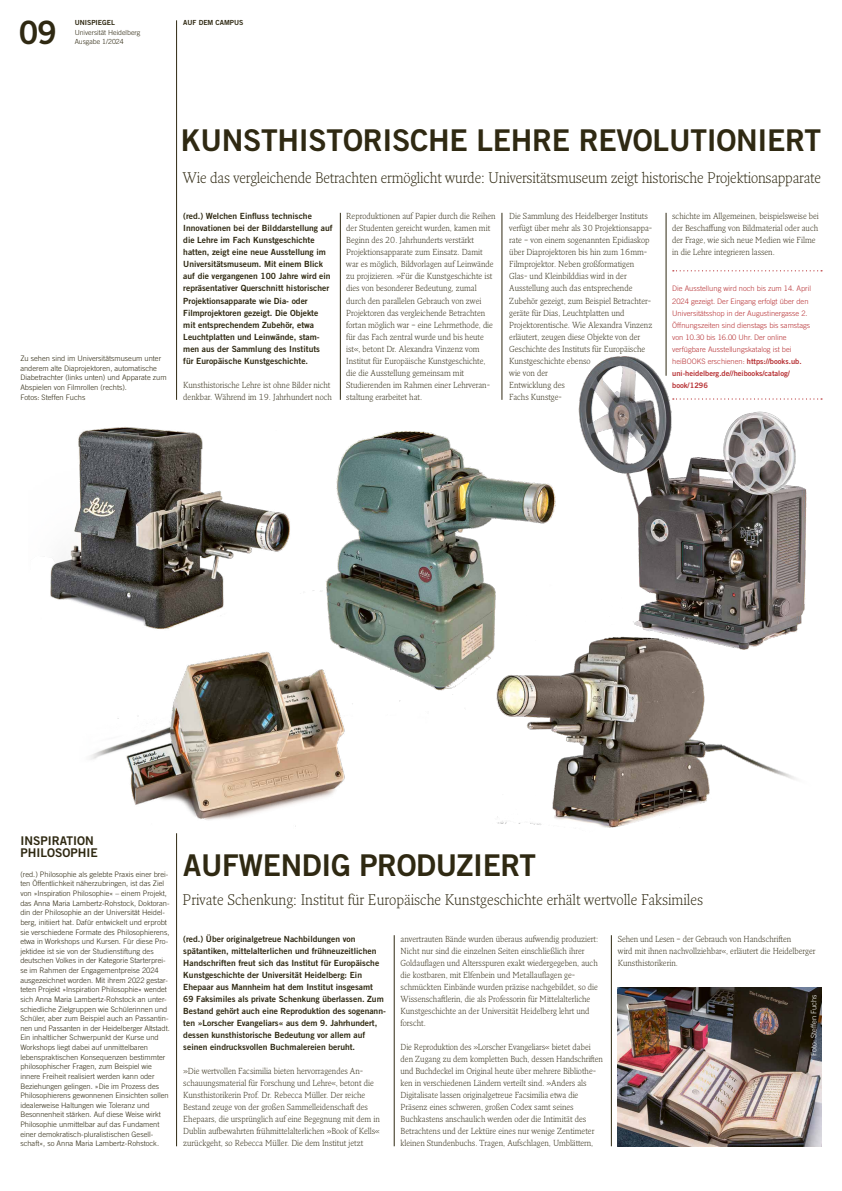
<style>
.page{position:relative;width:842px;height:1191px;background:#fff}
.page>*{position:absolute;margin:0;border:0;box-sizing:border-box;transform-origin:0 0}
.t1{font:32.2px "Trade Gothic LT Pro Bd 2";color:#2f2912}
.t2{font:30px "Trade Gothic LT Pro Bd 2";letter-spacing:-.01em;color:#2f2912}
.t3{font:300 15px "Fresco Pro";letter-spacing:-.01em;color:#2f2912}
.t4{font:12px/12px "Trade Gothic LT Pro Bd 2";color:#2f2912}
.t5{font:300 8.5px/12px "Fresco Pro";color:#2f2912}
.t6{font:8.5px/12px "Trade Gothic LT Pro Bd 2";color:#2f2912}
.t7{font:300 7.5px/9.6px "Trade Gothic LT Pro";color:#2f2912}
.t8{font:300 7.5px/12px "Trade Gothic LT Pro";color:#b73235}
.t9{font:7.5px/12px "Trade Gothic LT Pro Bd 2";color:#b73235}
.t10{font:300 7.5px "Trade Gothic LT Pro";color:#fff}
.t11{font:300 7px/9.1px "Trade Gothic LT Pro";color:#2f2912}
.t12{font:7px "Trade Gothic LT Pro Bd 2";color:#2f2912}
.s1{font-family:"Trade Gothic LT Pro Bd 2";font-weight:400}
</style>
<div class="page">
<img style="left:579px;top:343px;width:236px;height:228px">
<img style="left:90px;top:652px;width:255px;height:175px">
<img style="left:284px;top:400px;width:309px;height:313px">
<hr style="left:176px;top:20px;width:1px;height:380px;background:#2f2912">
<hr style="left:176px;top:833px;width:1px;height:313px;background:#2f2912">
<svg style="left:673px;top:270px;width:149px;height:1px"></svg>
<svg style="left:673px;top:398px;width:149px;height:1px"></svg>
<hr style="left:340px;top:213px;width:1px;height:187px;background:#2f2912">
<hr style="left:502px;top:213px;width:1px;height:187px;background:#2f2912">
<hr style="left:666px;top:213px;width:1px;height:163px;background:#2f2912">
<hr style="left:394px;top:935px;width:1px;height:211px;background:#2f2912">
<hr style="left:611px;top:935px;width:1px;height:211px;background:#2f2912">
<img style="left:618px;top:987px;width:204px;height:159px">
<img style="left:478px;top:571px;width:328px;height:257px">
<img style="left:50px;top:423px;width:253px;height:227px">
<h1 class="t1" style="left:19px;top:12px;width:40px">09</h1>
<p class="t12" style="left:75px;top:19px;width:42px">UNISPIEGEL</p>
<p class="t11" style="left:75px;top:27px;width:67px">Universität Heidelberg<br>Ausgabe 1/2024</p>
<p class="t12" style="left:183px;top:19px;width:62px">AUF DEM CAMPUS</p>
<p class="t7" style="left:20px;top:353px;width:148px">Zu sehen sind im Universitätsmuseum unter anderem alte Diaprojektoren, automatische Diabetrachter (links unten) und Apparate zum Abspielen von Filmrollen (rechts).<br>Fotos: Steffen Fuchs</p>
<h2 class="t2" style="left:181px;top:122px;width:642px">KUNSTHISTORISCHE LEHRE REVOLUTIONIERT</h2>
<h3 class="t3" style="left:183px;top:168px;width:640px">Wie das vergleichende Betrachten ermöglicht wurde: Universitätsmuseum zeigt historische Projektionsapparate</h3>
<p class="t6" style="left:183px;top:210px;width:151px">(red.) Welchen Einfluss technische Innovationen bei der Bilddarstellung auf die Lehre im Fach Kunstgeschichte hatten, zeigt eine neue Ausstellung im Universitätsmuseum. Mit einem Blick auf die vergangenen 100 Jahre wird ein repräsentativer Querschnitt historischer Projektionsapparate wie Dia- oder Filmprojektoren gezeigt. Die Objekte mit entsprechendem Zubehör, etwa Leuchtplatten und Leinwände, stam&shy;men aus der Sammlung des Instituts<br>für Europäische Kunstgeschichte.</p>
<p class="t5" style="left:183px;top:378px;width:150px">Kunsthistorische Lehre ist ohne Bilder nicht denkbar. Während im 19. Jahrhundert noch</p>
<p class="t5" style="left:346px;top:210px;width:151px">Reproduktionen auf Papier durch die Reihen der Studenten gereicht wurden, kamen mit Beginn des 20. Jahrhunderts verstärkt Projektionsapparate zum Einsatz. Damit war es möglich, Bildvorlagen auf Leinwände zu projizieren. »Für die Kunstgeschichte ist dies von besonderer Bedeutung, zumal durch den parallelen Gebrauch von zwei Projektoren das vergleichende Betrachten fortan möglich war – eine Lehrmethode, die für das Fach zentral wurde und bis heute ist«, betont Dr. Alexandra Vinzenz vom Institut für Europäische Kunstgeschichte, die die Ausstellung gemeinsam mit Studierenden im Rahmen einer Lehrveran&shy;staltung erarbeitet hat.</p>
<p class="t5" style="left:509px;top:210px;width:145px">Die Sammlung des Heidelberger Instituts verfügt über mehr als 30 Projektionsappa&shy;rate – von einem sogenannten Epidiaskop über Diaprojektoren bis hin zum 16mm-Filmprojektor. Neben großformatigen Glas- und Kleinbilddias wird in der Ausstellung auch das entsprechende Zubehör gezeigt, zum Beispiel Betrachter&shy;geräte für Dias, Leuchtplatten und Projektorentische. Wie Alexandra Vinzenz erläutert, zeugen diese Objekte von der Geschichte des Instituts für Europäische Kunstgeschichte ebenso<br>wie von der<br>Entwicklung des<br>Fachs Kunstge-</p>
<p class="t5" style="left:672px;top:210px;width:148px">schichte im Allgemeinen, beispielsweise bei der Beschaffung von Bildmaterial oder auch der Frage, wie sich neue Medien wie Filme in die Lehre integrieren lassen.</p>
<p class="t8" style="left:672px;top:283px;width:140px">Die Ausstellung wird noch bis zum 14. April 2024 gezeigt. Der Eingang erfolgt über den Universitätsshop in der Augustinergasse 2.<br>Öffnungszeiten sind dienstags bis samstags von 10.30 bis 16.00 Uhr. Der online verfügbare Ausstellungskatalog ist bei heiBOOKS erschienen: <span class="s1">https://books.ub.</span></p>
<p class="t9" style="left:672px;top:367px;width:119px">uni-heidelberg.de//heibooks/catalog/ book/1296</p>
<h3 class="t4" style="left:20px;top:835px;width:79px">INSPIRATION<br>PHILOSOPHIE</h3>
<p class="t7" style="left:20px;top:869px;width:151px">(red.) Philosophie als gelebte Praxis einer brei&shy;ten Öffentlichkeit näherzubringen, ist das Ziel von »Inspiration Philosophie« – einem Projekt, das Anna Maria Lambertz-Rohstock, Doktoran&shy;din der Philosophie an der Universität Heidel&shy;berg, initiiert hat. Dafür entwickelt und erprobt sie verschiedene Formate des Philosophierens, etwa in Workshops und Kursen. Für diese Pro&shy;jektidee ist sie von der Studienstiftung des deutschen Volkes in der Kategorie Starterprei&shy;se im Rahmen der Engagementpreise 2024 ausgezeichnet worden. Mit ihrem 2022 gestar&shy;teten Projekt »Inspiration Philosophie« wendet sich Anna Maria Lambertz-Rohstock an unter&shy;schiedliche Zielgruppen wie Schülerinnen und Schüler, aber zum Beispiel auch an Passantin&shy;nen und Passanten in der Heidelberger Altstadt.<br>Ein inhaltlicher Schwerpunkt der Kurse und Workshops liegt dabei auf unmittelbaren lebenspraktischen Konsequenzen bestimmter philosophischer Fragen, zum Beispiel wie innere Freiheit realisiert werden kann oder Beziehungen gelingen. »Die im Prozess des Philosophierens gewonnenen Einsichten sollen idealerweise Haltungen wie Toleranz und Besonnenheit stärken. Auf diese Weise wirkt Philosophie unmittelbar auf das Fundament einer demokratisch-pluralistischen Gesell&shy;schaft«, so Anna Maria Lambertz-Rohstock.</p>
<h2 class="t2" style="left:183px;top:847px;width:354px">AUFWENDIG PRODUZIERT</h2>
<h3 class="t3" style="left:183px;top:890px;width:522px">Private Schenkung: Institut für Europäische Kunstgeschichte erhält wertvolle Faksimiles</h3>
<p class="t6" style="left:183px;top:932px;width:204px">(red.) Über originalgetreue Nachbildungen von spätantiken, mittelalterlichen und frühneuzeitlichen Handschriften freut sich das Institut für Europäische Kunstgeschichte der Universität Heidelberg: Ein Ehepaar aus Mannheim hat dem Institut insgesamt<br>69 Faksimiles als private Schenkung überlassen. Zum Bestand gehört auch eine Reproduktion des sogenann&shy;ten »Lorscher Evangeliars« aus dem 9. Jahrhundert, dessen kunsthistorische Bedeutung vor allem auf seinen eindrucksvollen Buchmalereien beruht.</p>
<p class="t5" style="left:183px;top:1064px;width:198px">»Die wertvollen Facsimilia bieten hervorragendes An&shy;schauungsmaterial für Forschung und Lehre«, betont die Kunsthistorikerin Prof. Dr. Rebecca Müller. Der reiche Bestand zeuge von der großen Sammelleidenschaft des Ehepaars, die ursprünglich auf eine Begegnung mit dem in Dublin aufbewahrten frühmittelalterlichen »Book of Kells« zurückgeht, so Rebecca Müller. Die dem Institut jetzt</p>
<p class="t5" style="left:401px;top:932px;width:199px">anvertrauten Bände wurden überaus aufwendig produziert:<br>Nicht nur sind die einzelnen Seiten einschließlich ihrer Goldauflagen und Altersspuren exakt wiedergegeben, auch die kostbaren, mit Elfenbein und Metallauflagen ge&shy;schmückten Einbände wurden präzise nachgebildet, so die Wissenschaftlerin, die als Professorin für Mittelalterliche Kunstgeschichte an der Universität Heidelberg lehrt und forscht.</p>
<p class="t5" style="left:401px;top:1040px;width:204px">Die Reproduktion des »Lorscher Evangeliars« bietet dabei den Zugang zu dem kompletten Buch, dessen Handschriften und Buchdeckel im Original heute über mehrere Bibliothe&shy;ken in verschiedenen Ländern verteilt sind. »Anders als Digitalisate lassen originalgetreue Facsimilia etwa die Präsenz eines schweren, großen Codex samt seines Buchkastens anschaulich werden oder die Intimität des Betrachtens und der Lektüre eines nur wenige Zentimeter kleinen Stundenbuchs. Tragen, Aufschlagen, Umblättern,</p>
<p class="t5" style="left:618px;top:932px;width:199px">Sehen und Lesen – der Gebrauch von Handschriften<br>wird mit ihnen nachvollziehbar«, erläutert die Heidelberger<br>Kunsthistorikerin.</p>
<p class="t10" style="left:809px;top:1056px;width:63px;rotate:-90deg">Foto: Steffen Fuchs</p>
</div>
